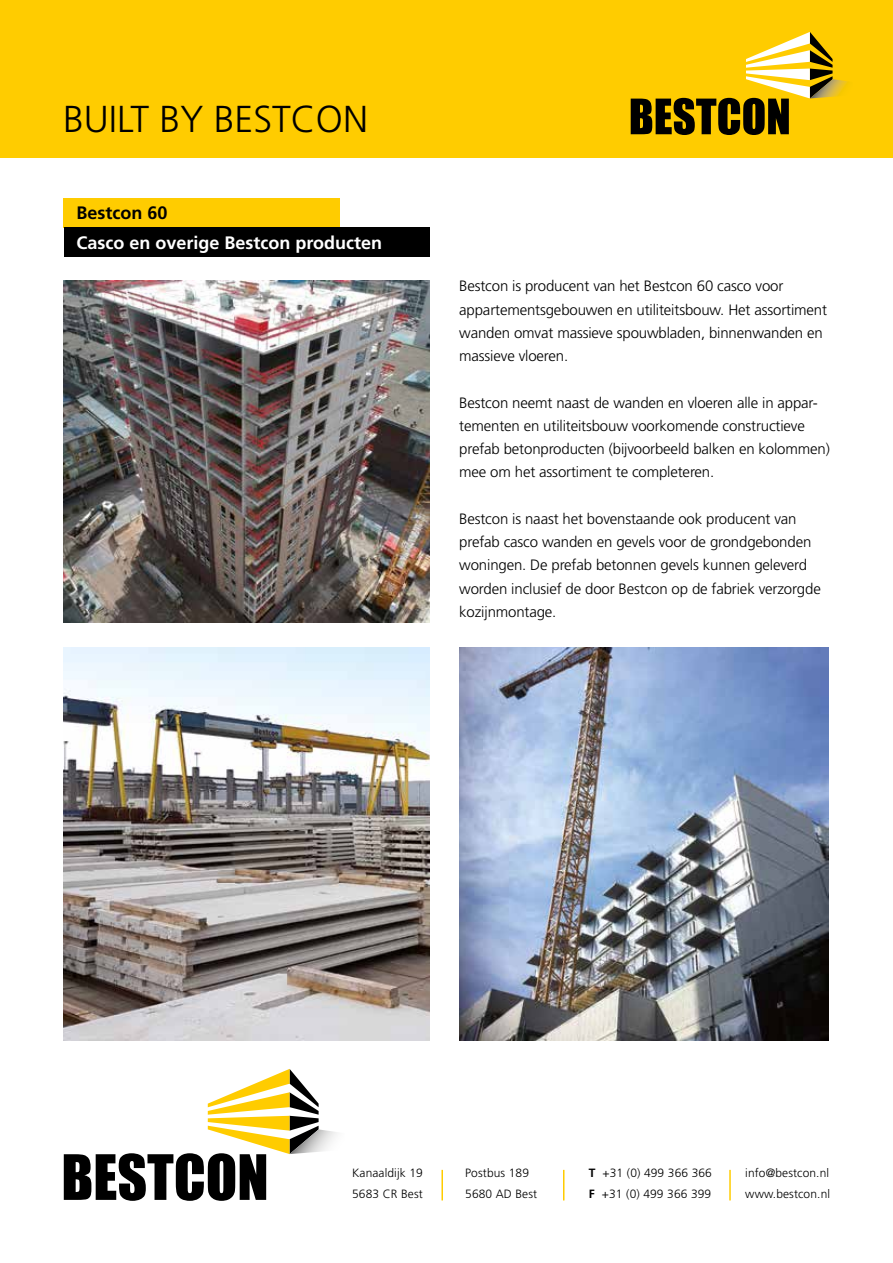
<style>
.page{position:relative;width:893px;height:1263px;background:#fff}
.page>*{position:absolute;margin:0;border:0;box-sizing:border-box;transform-origin:0 0}
.t1{font:300 37.5px "Frutiger LT Std";color:#000}
.t2{font:700 18px "Frutiger LT Std";color:#fff}
.t3{font:700 18px "Frutiger LT Std";color:#000}
.t4{font:300 15px/23.2px "Frutiger LT Std";letter-spacing:-.01em;color:#000}
.t5{font:300 12px/21px "Frutiger LT Std";letter-spacing:.01em;color:#000}
.s1{font-weight:700}
</style>
<div class="page">
<svg style="left:64px;top:1069px;width:273px;height:132px"></svg>
<hr style="left:441px;top:1170px;width:2px;height:30px;background:#fc0">
<hr style="left:563px;top:1170px;width:1px;height:30px;background:#fc0">
<hr style="left:729px;top:1170px;width:2px;height:30px;background:#fc0">
<div style="left:0;top:0;width:892px;height:157px;background:#fc0"></div>
<svg style="left:631px;top:32px;width:216px;height:103px"></svg>
<div style="left:64px;top:198px;width:276px;height:29px;background:#fc0"></div>
<div style="left:64px;top:227px;width:365px;height:30px;background:#000"></div>
<img style="left:64px;top:280px;width:365px;height:342px">
<img style="left:64px;top:647px;width:365px;height:394px">
<img style="left:459px;top:647px;width:370px;height:394px">
<h1 class="t1" style="left:63px;top:98px;width:306px">BUILT BY BESTCON</h1>
<p class="t3" style="left:77px;top:203px;width:93px">Bestcon 60</p>
<p class="t2" style="left:77px;top:232px;width:307px">Casco en overige Bestcon producten</p>
<p class="t4" style="left:459px;top:275px;width:369px">Bestcon is producent van het Bestcon 60 casco voor appartementsgebouwen en utiliteitsbouw. Het assortiment wanden omvat massieve spouwbladen, binnenwanden en massieve vloeren.</p>
<p class="t4" style="left:459px;top:391px;width:372px">Bestcon neemt naast de wanden en vloeren alle in appar&shy;tementen en utiliteitsbouw voorkomende constructieve prefab betonproducten (bijvoorbeeld balken en kolommen) mee om het assortiment te completeren.</p>
<p class="t4" style="left:459px;top:507px;width:363px">Bestcon is naast het bovenstaande ook producent van prefab casco wanden en gevels voor de grondgebonden woningen. De prefab betonnen gevels kunnen geleverd worden inclusief de door Bestcon op de fabriek verzorgde kozijnmontage.</p>
<p class="t5" style="left:352px;top:1163px;width:72px">Kanaaldijk 19<br>5683 CR Best</p>
<p class="t5" style="left:465px;top:1163px;width:74px">Postbus 189<br>5680 AD Best</p>
<p class="t5" style="left:589px;top:1163px;width:125px"><span class="s1">T</span> +31 (0) 499 366 366<br><span class="s1">F</span> +31 (0) 499 366 399</p>
<p class="t5" style="left:745px;top:1163px;width:86px">info@bestcon.nl www.bestcon.nl</p>
</div>
